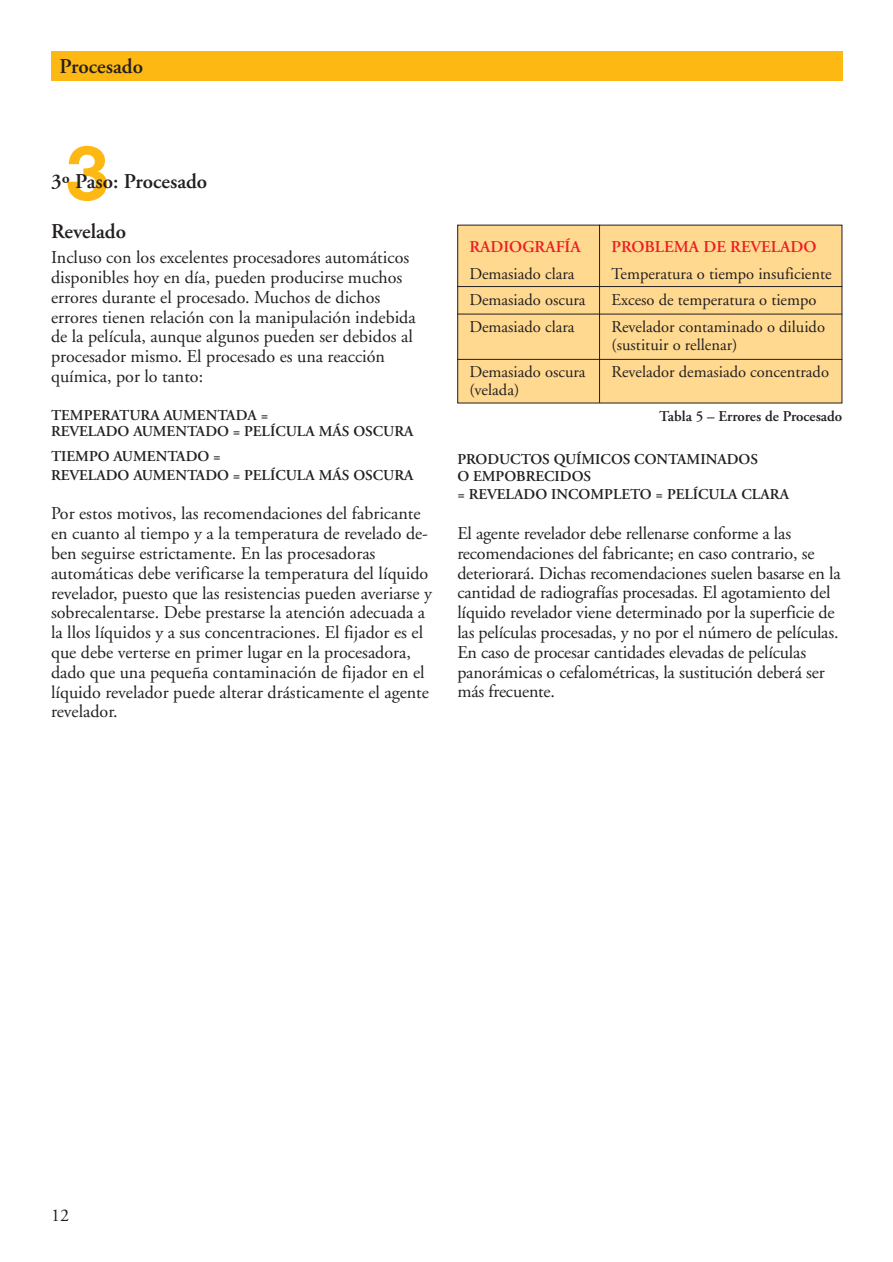
<style>
.page{position:relative;width:893px;height:1262px;background:#fff}
.page>*{position:absolute;margin:0;border:0;box-sizing:border-box;transform-origin:0 0}
.t1{font:700 75.9px "Helvetica Neue";color:#fdb813}
.t2{font:600 21px "Adobe Garamond";color:#231f20}
.t3{font:18px/19.8px "Adobe Garamond";color:#231f20}
.t4{font:16.5px/26.7px "Adobe Garamond";color:#231f20}
.t5{font:600 16.5px "Adobe Garamond";color:#ed1c24}
.t6{font:600 15px/16.5px "Adobe Garamond";color:#231f20}
</style>
<div class="page">
<div style="left:51px;top:51px;width:791px;height:30px;background:#fdb813"></div>
<div style="left:457px;top:225px;width:385px;height:178px;background:#ffd98f"></div>
<hr style="left:599px;top:225px;width:1px;height:178px;background:#231f20">
<hr style="left:457px;top:286px;width:385px;height:1px;background:#231f20">
<hr style="left:457px;top:314px;width:385px;height:1px;background:#231f20">
<hr style="left:457px;top:359px;width:385px;height:1px;background:#231f20">
<p class="t2" style="left:60px;top:57px;width:85px">Procesado</p>
<h1 class="t1" style="left:66px;top:146px;width:44px">3</h1>
<p class="t2" style="left:51px;top:223px;width:77px">Revelado</p>
<p class="t3" style="left:51px;top:249px;width:366px">Incluso con los excelentes procesadores automáticos disponibles hoy en día, pueden producirse muchos errores durante el procesado. Muchos de dichos errores tienen relación con la manipulación indebida de la película, aunque algunos pueden ser debidos al procesador mismo. El procesado es una reacción química, por lo tanto:</p>
<p class="t6" style="left:51px;top:408px;width:364px">TEMPERATURA AUMENTADA =<br>REVELADO AUMENTADO = PELÍCULA MÁS OSCURA</p>
<p class="t6" style="left:51px;top:448px;width:364px;line-height:18.6px">TIEMPO AUMENTADO =<br>REVELADO AUMENTADO = PELÍCULA MÁS OSCURA</p>
<p class="t3" style="left:51px;top:505px;width:382px">Por estos motivos, las recomendaciones del fabricante en cuanto al tiempo y a la temperatura de revelado de&shy;ben seguirse estrictamente. En las procesadoras automáticas debe verificarse la temperatura del líquido revelador, puesto que las resistencias pueden averiarse y sobrecalentarse. Debe prestarse la atención adecuada a la llos líquidos y a sus concentraciones. El fijador es el que debe verterse en primer lugar en la procesadora, dado que una pequeña contaminación de fijador en el líquido revelador puede alterar drásticamente el agente revelador.</p>
<p class="t2" style="left:51px;top:172px;width:158px">3º Paso: Procesado</p>
<p class="t5" style="left:469px;top:240px;width:113px">RADIOGRAFÍA</p>
<p class="t4" style="left:469px;top:261px;width:118px">Demasiado clara<br>Demasiado oscura<br>Demasiado clara</p>
<p class="t4" style="left:469px;top:364px;width:118px;line-height:18.1px">Demasiado oscura (velada)</p>
<p class="t5" style="left:611px;top:240px;width:206px">PROBLEMA DE REVELADO</p>
<p class="t4" style="left:611px;top:261px;width:222px">Temperatura o tiempo insuficiente<br>Exceso de temperatura o tiempo<br>Revelador contaminado o diluido</p>
<p class="t4" style="left:611px;top:333px;width:219px">(sustituir o rellenar)<br>Revelador demasiado concentrado</p>
<p class="t6" style="left:659px;top:409px;width:185px">Tabla 5 – Errores de Procesado</p>
<p class="t6" style="left:457px;top:452px;width:302px">PRODUCTOS QUÍMICOS CONTAMINADOS<br>O EMPOBRECIDOS</p>
<p class="t6" style="left:457px;top:488px;width:333px">= REVELADO INCOMPLETO = PELÍCULA CLARA</p>
<p class="t3" style="left:457px;top:525px;width:385px">El agente revelador debe rellenarse conforme a las recomendaciones del fabricante; en caso contrario, se deteriorará. Dichas recomendaciones suelen basarse en la cantidad de radiografías procesadas. El agotamiento del líquido revelador viene determinado por la superficie de las películas procesadas, y no por el número de películas.<br>En caso de procesar cantidades elevadas de películas panorámicas o cefalométricas, la sustitución deberá ser más frecuente.</p>
<p class="t3" style="left:51px;top:1207px;width:19px">12</p>
</div>
